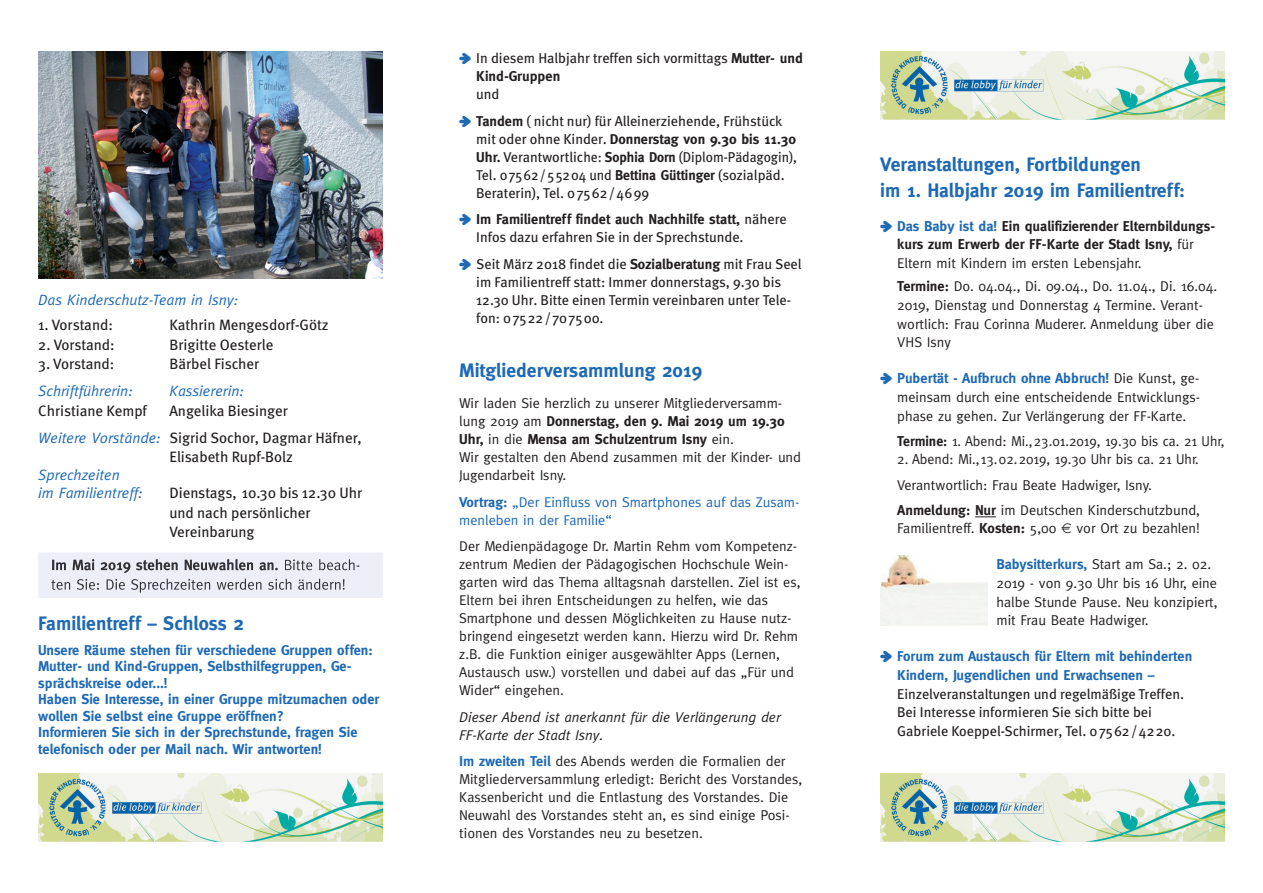
<style>
.page{position:relative;width:1263px;height:893px;background:#fff}
.page>*{position:absolute;margin:0;border:0;box-sizing:border-box;transform-origin:0 0}
.t1{font:700 19.5px/25.5px "Meta";color:#1e69b4}
.t2{font:15px/19.5px "Meta";color:#231f20}
.t3{font:italic 15px/18px "Meta";color:#1e69b4}
.t4{font:14.25px/18px "Meta";color:#231f20}
.t5{font:14.25px/18px "Meta";color:#231f20}
.t6{font:700 14.25px/16.5px "Meta";color:#1e69b4}
.t7{font:700 14.25px/18.8px "Meta";color:#231f20}
.t8{font:14.25px/18px "Meta";color:#1e69b4}
.t9{font:italic 14.25px/18px "Meta";color:#231f20}
.s1{font-style:italic;color:#1e69b4}
.s2{font-family:"Apple Gothic";font-size:12px;color:#1e69b4}
.s3{font-weight:700}
.s4{font-weight:700;color:#1e69b4}
.s5{font-family:"Apple Gothic";font-weight:400;font-size:12px;color:#1e69b4}
.s6{color:#1e69b4}
.s7{font-weight:400}
.s8{font-family:"Apple Gothic";font-weight:400;font-size:12px}
</style>
<div class="page">
<img style="left:38px;top:51px;width:345px;height:227px">
<img style="left:880px;top:51px;width:345px;height:69px">
<img style="left:38px;top:773px;width:345px;height:69px">
<img style="left:880px;top:773px;width:345px;height:69px">
<svg style="left:38px;top:553px;width:345px;height:45px"></svg>
<svg style="left:975px;top:517px;width:21px;height:1px"></svg>
<img style="left:880px;top:556px;width:108px;height:69px">
<p class="t3" style="left:38px;top:290px;width:201px">Das Kinderschutz-Team in Isny:</p>
<p class="t2" style="left:38px;top:316px;width:76px">1. Vorstand:</p>
<p class="t2" style="left:169px;top:316px;width:161px">Kathrin Mengesdorf-Götz</p>
<p class="t2" style="left:38px;top:336px;width:78px">2. Vorstand:</p>
<p class="t2" style="left:169px;top:336px;width:105px">Brigitte Oesterle</p>
<p class="t2" style="left:38px;top:355px;width:78px">3. Vorstand:</p>
<p class="t2" style="left:169px;top:355px;width:91px">Bärbel Fischer</p>
<p class="t3" style="left:38px;top:382px;width:96px">Schriftführerin:</p>
<p class="t3" style="left:169px;top:382px;width:76px">Kassiererin:</p>
<p class="t2" style="left:38px;top:402px;width:110px">Christiane Kempf</p>
<p class="t2" style="left:38px;top:398px;width:325px;line-height:27px;text-indent:131px">Angelika Biesinger<br><span class="s1">Weitere Vorstände:</span> Sigrid Sochor, Dagmar Häfner,</p>
<p class="t2" style="left:169px;top:448px;width:125px">Elisabeth Rupf-Bolz</p>
<p class="t3" style="left:38px;top:466px;width:106px">Sprechzeiten<br>im Familientreff:</p>
<p class="t2" style="left:169px;top:484px;width:194px">Dienstags, 10.30 bis 12.30 Uhr und nach persönlicher<br>Vereinbarung</p>
<h1 class="t1" style="left:38px;top:610px;width:207px">Familientreff – Schloss 2</h1>
<p class="t6" style="left:38px;top:641px;width:343px">Unsere Räume stehen für verschiedene Gruppen offen:<br>Mutter- und Kind-Gruppen, Selbsthilfegruppen, Ge&shy;sprächskreise oder...!<br>Haben Sie Interesse, in einer Gruppe mitzumachen oder wollen Sie selbst eine Gruppe eröffnen?<br>Informieren Sie sich in der Sprechstunde, fragen Sie telefonisch oder per Mail nach. Wir antworten!</p>
<p class="t5" style="left:476px;top:50px;width:328px;text-indent:-17px"><span class="s2">➜</span> In diesem Halbjahr treffen sich vormittags <span class="s3">Mutter- und<br>Kind-Gruppen</span></p>
<p class="t5" style="left:459px;top:82px;width:325px;line-height:26.5px;text-indent:17px">und<br><span class="s2">➜</span> <span class="s3">Tandem</span> ( nicht nur) für Alleinerziehende, Frühstück</p>
<p class="t5" style="left:476px;top:131px;width:322px">mit oder ohne Kinder. <span class="s3">Donnerstag von 9.30 bis 11.30<br>Uhr.</span> Verantwortliche: <span class="s3">Sophia Dorn</span> (Diplom-Pädagogin), Tel. 07562/55204 und <span class="s3">Bettina Güttinger</span> (sozialpäd.<br>Beraterin), Tel. 07562/4699</p>
<p class="t5" style="left:476px;top:211px;width:312px;text-indent:-17px"><span class="s2">➜</span> <span class="s3">Im Familientreff findet auch Nachhilfe statt,</span> nähere<br>Infos dazu erfahren Sie in der Sprechstunde.</p>
<p class="t5" style="left:476px;top:256px;width:327px;text-indent:-17px"><span class="s2">➜</span> Seit März 2018 findet die <span class="s3">Sozialberatung</span> mit Frau Seel im Familientreff statt: Immer donnerstags, 9.30 bis 12.30 Uhr. Bitte einen Termin vereinbaren unter Tele&shy;fon: 07522/707500.</p>
<h1 class="t1" style="left:459px;top:358px;width:244px">Mitgliederversammlung 2019</h1>
<p class="t4" style="left:459px;top:394px;width:343px">Wir laden Sie herzlich zu unserer Mitgliederversamm&shy;lung 2019 am <span class="s3">Donnerstag, den 9. Mai 2019 um 19.30<br>Uhr,</span> in die <span class="s3">Mensa am Schulzentrum Isny</span> ein.<br>Wir gestalten den Abend zusammen mit der Kinder- und Jugendarbeit Isny.</p>
<p class="t8" style="left:459px;top:493px;width:342px"><span class="s3">Vortrag:</span> „Der Einfluss von Smartphones auf das Zusam&shy;menleben in der Familie“</p>
<p class="t4" style="left:459px;top:537px;width:343px">Der Medienpädagoge Dr. Martin Rehm vom Kompetenz&shy;zentrum Medien der Pädagogischen Hochschule Wein&shy;garten wird das Thema alltagsnah darstellen. Ziel ist es, Eltern bei ihren Entscheidungen zu helfen, wie das Smartphone und dessen Möglichkeiten zu Hause nutz&shy;bringend eingesetzt werden kann. Hierzu wird Dr. Rehm z.B. die Funktion einiger ausgewählter Apps (Lernen, Austausch usw.) vorstellen und dabei auf das „Für und Wider“ eingehen.</p>
<p class="t9" style="left:459px;top:708px;width:323px">Dieser Abend ist anerkannt für die Verlängerung der<br>FF-Karte der Stadt Isny.</p>
<p class="t4" style="left:459px;top:752px;width:344px"><span class="s4">Im zweiten Teil</span> des Abends werden die Formalien der Mitgliederversammlung erledigt: Bericht des Vorstandes, Kassenbericht und die Entlastung des Vorstandes. Die Neuwahl des Vorstandes steht an, es sind einige Posi&shy;tionen des Vorstandes neu zu besetzen.</p>
<h1 class="t1" style="left:880px;top:152px;width:306px">Veranstaltungen, Fortbildungen<br>im 1. Halbjahr 2019 im Familientreff:</h1>
<p class="t7" style="left:897px;top:216px;width:319px;text-indent:-17px"><span class="s5">➜</span> <span class="s6">Das Baby ist da!</span> Ein qualifizierender Elternbildungs&shy;kurs zum Erwerb der FF-Karte der Stadt Isny, <span class="s7">für<br>Eltern mit Kindern im ersten Lebensjahr.</span></p>
<p class="t4" style="left:897px;top:277px;width:321px;line-height:18.8px"><span class="s3">Termine:</span> Do. 04.04., Di. 09.04., Do. 11.04., Di. 16.04.<br>2019, Dienstag und Donnerstag 4 Termine. Verant&shy;wortlich: Frau Corinna Muderer. Anmeldung über die VHS Isny</p>
<p class="t4" style="left:897px;top:369px;width:304px;line-height:18.8px;text-align:justify;text-indent:-17px"><span class="s2">➜</span> <span class="s4">Pubertät - Aufbruch ohne Abbruch!</span> Die Kunst, ge&shy;meinsam durch eine entscheidende Entwicklungs&shy;phase zu gehen. Zur Verlängerung der FF-Karte.</p>
<p class="t4" style="left:897px;top:432px;width:329px"><span class="s3">Termine:</span> 1. Abend: Mi.,23.01.2019, 19.30 bis ca. 21 Uhr,</p>
<p class="t4" style="left:897px;top:447px;width:304px;line-height:25.2px">2. Abend: Mi.,13.02.2019, 19.30 Uhr bis ca. 21 Uhr.<br>Verantwortlich: Frau Beate Hadwiger, Isny.<br><span class="s3">Anmeldung: Nur</span> im Deutschen Kinderschutzbund,</p>
<p class="t4" style="left:897px;top:519px;width:161px">Familientreff. <span class="s3">Kosten:</span> 5,00</p>
<p class="t4" style="left:1076px;top:519px;width:125px">vor Ort zu bezahlen!</p>
<p class="t4" style="left:996px;top:555px;width:223px;line-height:18.8px"><span class="s4">Babysitterkurs,</span> Start am Sa.; 2. 02.<br>2019 - von 9.30 Uhr bis 16 Uhr, eine halbe Stunde Pause. Neu konzipiert, mit Frau Beate Hadwiger.</p>
<p class="t6" style="left:897px;top:647px;width:297px;line-height:18.8px;text-indent:-17px"><span class="s8">➜</span> Forum zum Austausch für Eltern mit behinderten<br>Kindern, Jugendlichen und Erwachsenen –</p>
<p class="t5" style="left:897px;top:686px;width:288px;line-height:18.8px">Einzelveranstaltungen und regelmäßige Treffen.<br>Bei Interesse informieren Sie sich bitte bei<br>Gabriele Koeppel-Schirmer, Tel. 07562/4220.</p>
</div>
